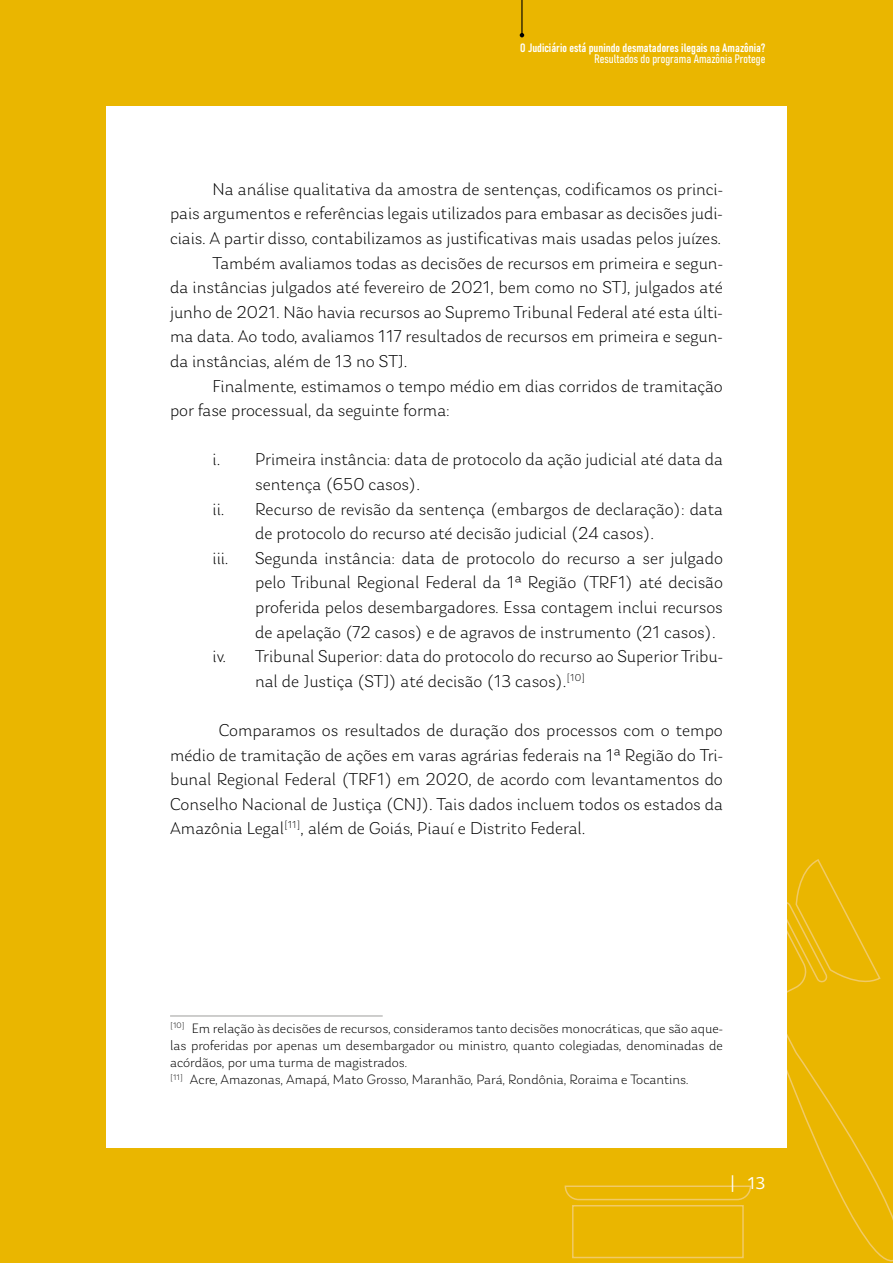
<style>
.page{position:relative;width:893px;height:1263px;background:#eab600}
.page>*{position:absolute;margin:0;border:0;box-sizing:border-box;transform-origin:0 0}
.t1{font:300 18px/24.6px "Laca";color:#000;text-align:justify}
.t2{font:18px "Laca";color:#fff}
.t3{font:300 14.25px/17.1px "Laca";color:#000}
.t4{font:12px/11.4px "Bahnschrift";color:#fff;text-align:right}
</style>
<div class="page">
<svg style="left:564px;top:859px;width:329px;height:403px"></svg>
<div style="left:106px;top:106px;width:681px;height:1042px;background:#fff"></div>
<hr style="left:521px;top:0;width:1px;height:35px;background:#000">
<svg style="left:520px;top:33px;width:4px;height:4px"></svg>
<hr style="left:170px;top:1015px;width:213px;height:1px;background:#9d9d9c">
<p class="t4" style="left:520px;top:41px;width:247px">O Judiciário está punindo desmatadores ilegais na Amazônia?<br>Resultados do programa Amazônia Protege</p>
<p class="t1" style="left:213px;top:177px;width:512px">Na análise qualitativa da amostra de sentenças, codificamos os princi-</p>
<p class="t1" style="left:170px;top:201px;width:554px">pais argumentos e referências legais utilizados para embasar as decisões judi-</p>
<p class="t1" style="left:170px;top:226px;width:553px">ciais. A partir disso, contabilizamos as justificativas mais usadas pelos juízes.</p>
<p class="t1" style="left:213px;top:250px;width:512px">Também avaliamos todas as decisões de recursos em primeira e segun-</p>
<p class="t1" style="left:170px;top:275px;width:554px">da instâncias julgados até fevereiro de 2021, bem como no STJ, julgados até</p>
<p class="t1" style="left:170px;top:300px;width:554px">junho de 2021. Não havia recursos ao Supremo Tribunal Federal até esta últi-</p>
<p class="t1" style="left:170px;top:324px;width:554px">ma data. Ao todo, avaliamos 117 resultados de recursos em primeira e segun-</p>
<p class="t1" style="left:170px;top:349px;width:239px">da instâncias, além de 13 no STJ.</p>
<p class="t1" style="left:213px;top:373px;width:512px">Finalmente, estimamos o tempo médio em dias corridos de tramitação</p>
<p class="t1" style="left:170px;top:398px;width:281px">por fase processual, da seguinte forma:</p>
<p class="t1" style="left:213px;top:447px;width:512px">i. Primeira instância: data de protocolo da ação judicial até data da</p>
<p class="t1" style="left:255px;top:472px;width:166px">sentença (650 casos).</p>
<p class="t1" style="left:213px;top:496px;width:512px">ii. Recurso de revisão da sentença (embargos de declaração): data</p>
<p class="t1" style="left:255px;top:521px;width:401px">de protocolo do recurso até decisão judicial (24 casos).</p>
<p class="t1" style="left:213px;top:546px;width:18px">iii.</p>
<p class="t1" style="left:255px;top:546px;width:469px">Segunda instância: data de protocolo do recurso a ser julgado</p>
<p class="t1" style="left:255px;top:570px;width:469px">pelo Tribunal Regional Federal da 1ª Região (TRF1) até decisão</p>
<p class="t1" style="left:255px;top:595px;width:469px">proferida pelos desembargadores. Essa contagem inclui recursos</p>
<p class="t1" style="left:255px;top:619px;width:462px">de apelação (72 casos) e de agravos de instrumento (21 casos).</p>
<p class="t1" style="left:213px;top:644px;width:512px">iv. Tribunal Superior: data do protocolo do recurso ao Superior Tribu-</p>
<p class="t1" style="left:255px;top:669px;width:331px">nal de Justiça (STJ) até decisão (13 casos).<sup>[10]</sup></p>
<p class="t1" style="left:170px;top:718px;width:554px;text-indent:49px">Comparamos os resultados de duração dos processos com o tempo médio de tramitação de ações em varas agrárias federais na 1ª Região do Tri&shy;bunal Regional Federal (TRF1) em 2020, de acordo com levantamentos do Conselho Nacional de Justiça (CNJ). Tais dados incluem todos os estados da Amazônia Legal<sup>[11]</sup>, além de Goiás, Piauí e Distrito Federal.</p>
<p class="t3" style="left:170px;top:1020px;width:554px"><sup>[10]</sup> Em relação às decisões de recursos, consideramos tanto decisões monocráticas, que são aque&shy;las proferidas por apenas um desembargador ou ministro, quanto colegiadas, denominadas de acórdãos, por uma turma de magistrados.<br><sup>[11]</sup> Acre, Amazonas, Amapá, Mato Grosso, Maranhão, Pará, Rondônia, Roraima e Tocantins.</p>
<p class="t2" style="left:730px;top:1172px;width:37px">| 13</p>
</div>
